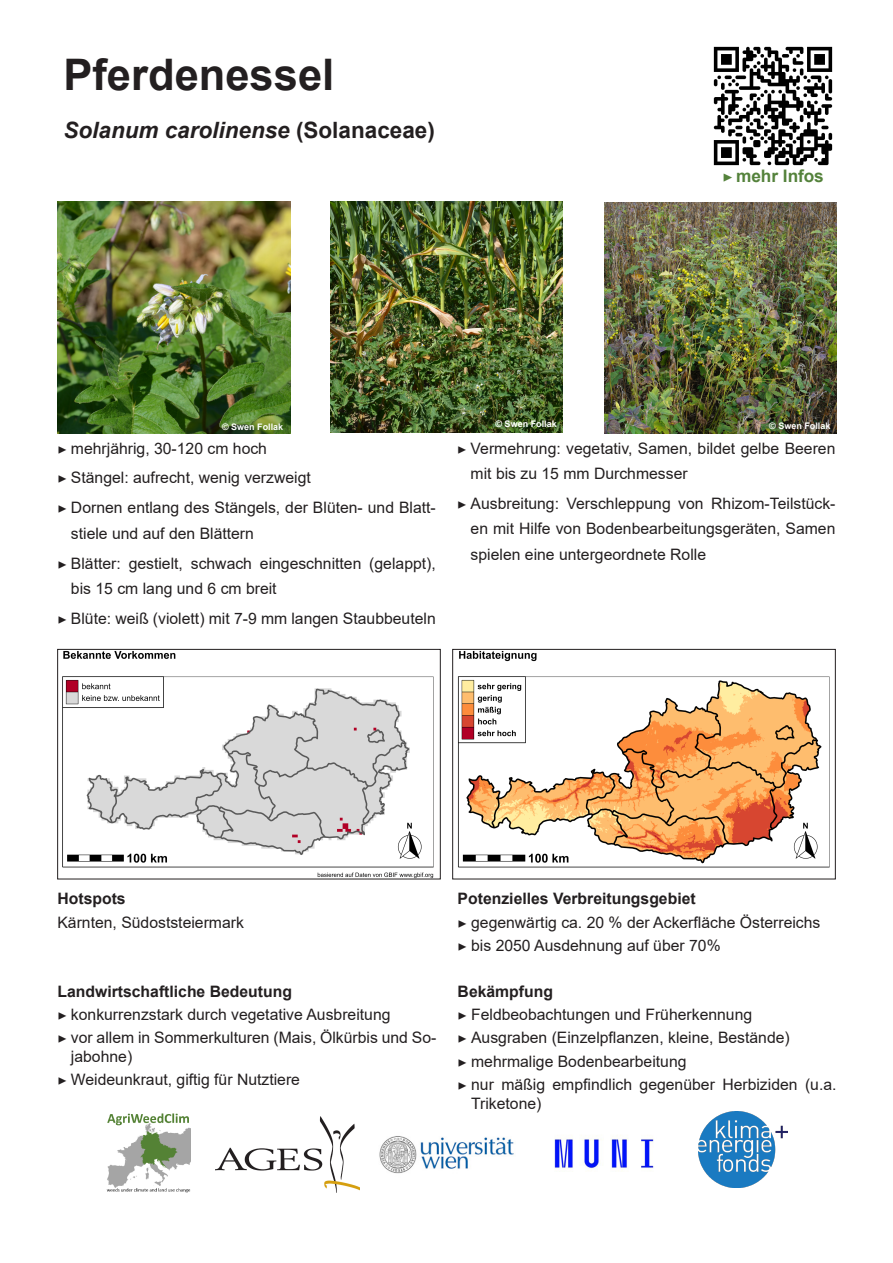
<style>
.page{position:relative;width:893px;height:1263px;background:#fff}
.page>*{position:absolute;margin:0;border:0;box-sizing:border-box;transform-origin:0 0}
.t1{font:700 43.5px "Arial";color:#231f20}
.t2{font:italic 700 22.5px "Arial";color:#231f20}
.t3{font:700 17.25px "Arial";letter-spacing:-.005em;color:#54823b}
.t4{font:15.75px/25.5px "Arial";color:#231f20}
.t5{font:700 15.75px "Arial";color:#231f20}
.t6{font:700 9px "Arial";color:#fff}
.s1{font-style:normal}
.s2{font-family:"Minion Pro";font-weight:400}
.s3{font-family:"Minion Pro"}
</style>
<div class="page">
<img style="left:106px;top:1113px;width:85px;height:80px">
<img style="left:698px;top:1112px;width:89px;height:76px">
<img style="left:215px;top:1116px;width:144px;height:76px">
<img style="left:554px;top:1135px;width:100px;height:37px">
<img style="left:379px;top:1136px;width:135px;height:38px">
<img style="left:57px;top:202px;width:233px;height:231px">
<img style="left:330px;top:202px;width:233px;height:230px">
<img style="left:604px;top:203px;width:232px;height:231px">
<img style="left:62px;top:651px;width:372px;height:226px">
<div style="left:57px;top:649px;width:383px;height:230px;border:1px solid #231f20"></div>
<img style="left:457px;top:651px;width:373px;height:217px">
<div style="left:452px;top:649px;width:383px;height:230px;border:1px solid #231f20"></div>
<img style="left:713px;top:46px;width:120px;height:120px">
<p class="t1" style="left:63px;top:44px;width:272px">Pferdenessel</p>
<p class="t2" style="left:63px;top:115px;width:373px">Solanum carolinense <span class="s1">(Solanaceae)</span></p>
<p class="t3" style="left:723px;top:164px;width:103px"><span class="s2">▶</span> mehr Infos</p>
<p class="t6" style="left:222px;top:420px;width:63px">© Swen Follak</p>
<p class="t6" style="left:495px;top:417px;width:63px">© Swen Follak</p>
<p class="t6" style="left:769px;top:420px;width:63px">© Swen Follak</p>
<p class="t4" style="left:57px;top:435px;width:211px"><span class="s3">▶</span> mehrjährig, 30-120 cm hoch</p>
<p class="t4" style="left:57px;top:465px;width:255px"><span class="s3">▶</span> Stängel: aufrecht, wenig verzweigt</p>
<p class="t4" style="left:71px;top:495px;width:366px;text-indent:-14px"><span class="s3">▶</span> Dornen entlang des Stängels, der Blüten- und Blatt&shy;stiele und auf den Blättern</p>
<p class="t4" style="left:71px;top:550px;width:366px;text-indent:-14px"><span class="s3">▶</span> Blätter: gestielt, schwach eingeschnitten (gelappt), bis 15 cm lang und 6 cm breit</p>
<p class="t4" style="left:57px;top:605px;width:380px"><span class="s3">▶</span> Blüte: weiß (violett) mit 7-9 mm langen Staubbeuteln</p>
<p class="t4" style="left:471px;top:435px;width:366px;text-indent:-14px"><span class="s3">▶</span> Vermehrung: vegetativ, Samen, bildet gelbe Beeren mit bis zu 15 mm Durchmesser</p>
<p class="t4" style="left:471px;top:491px;width:366px;text-align:justify;text-indent:-14px"><span class="s3">▶</span> Ausbreitung: Verschleppung von Rhizom-Teilstück&shy;en mit Hilfe von Bodenbearbeitungsgeräten, Samen spielen eine untergeordnete Rolle</p>
<p class="t5" style="left:57px;top:888px;width:70px">Hotspots</p>
<p class="t4" style="left:57px;top:909px;width:188px">Kärnten, Südoststeiermark</p>
<p class="t5" style="left:57px;top:980px;width:236px">Landwirtschaftliche Bedeutung</p>
<p class="t4" style="left:57px;top:1002px;width:335px"><span class="s3">▶</span> konkurrenzstark durch vegetative Ausbreitung</p>
<p class="t4" style="left:71px;top:1028px;width:367px;line-height:18.9px;text-indent:-14px"><span class="s3">▶</span> vor allem in Sommerkulturen (Mais, Ölkürbis und So&shy;jabohne)</p>
<p class="t4" style="left:57px;top:1067px;width:244px"><span class="s3">▶</span> Weideunkraut, giftig für Nutztiere</p>
<p class="t5" style="left:458px;top:888px;width:240px">Potenzielles Verbreitungsgebiet</p>
<p class="t4" style="left:458px;top:909px;width:364px"><span class="s3">▶</span> gegenwärtig ca. 20 % der Ackerfläche Österreichs</p>
<p class="t4" style="left:458px;top:932px;width:265px"><span class="s3">▶</span> bis 2050 Ausdehnung auf über 70%</p>
<p class="t5" style="left:458px;top:980px;width:97px">Bekämpfung</p>
<p class="t4" style="left:458px;top:1002px;width:296px"><span class="s3">▶</span> Feldbeobachtungen und Früherkennung</p>
<p class="t4" style="left:458px;top:1025px;width:334px"><span class="s3">▶</span> Ausgraben (Einzelpflanzen, kleine, Bestände)</p>
<p class="t4" style="left:458px;top:1048px;width:230px"><span class="s3">▶</span> mehrmalige Bodenbearbeitung</p>
<p class="t4" style="left:471px;top:1075px;width:367px;line-height:18.9px;text-indent:-14px"><span class="s3">▶</span> nur mäßig empfindlich gegenüber Herbiziden (u.a.<br>Triketone)</p>
</div>
